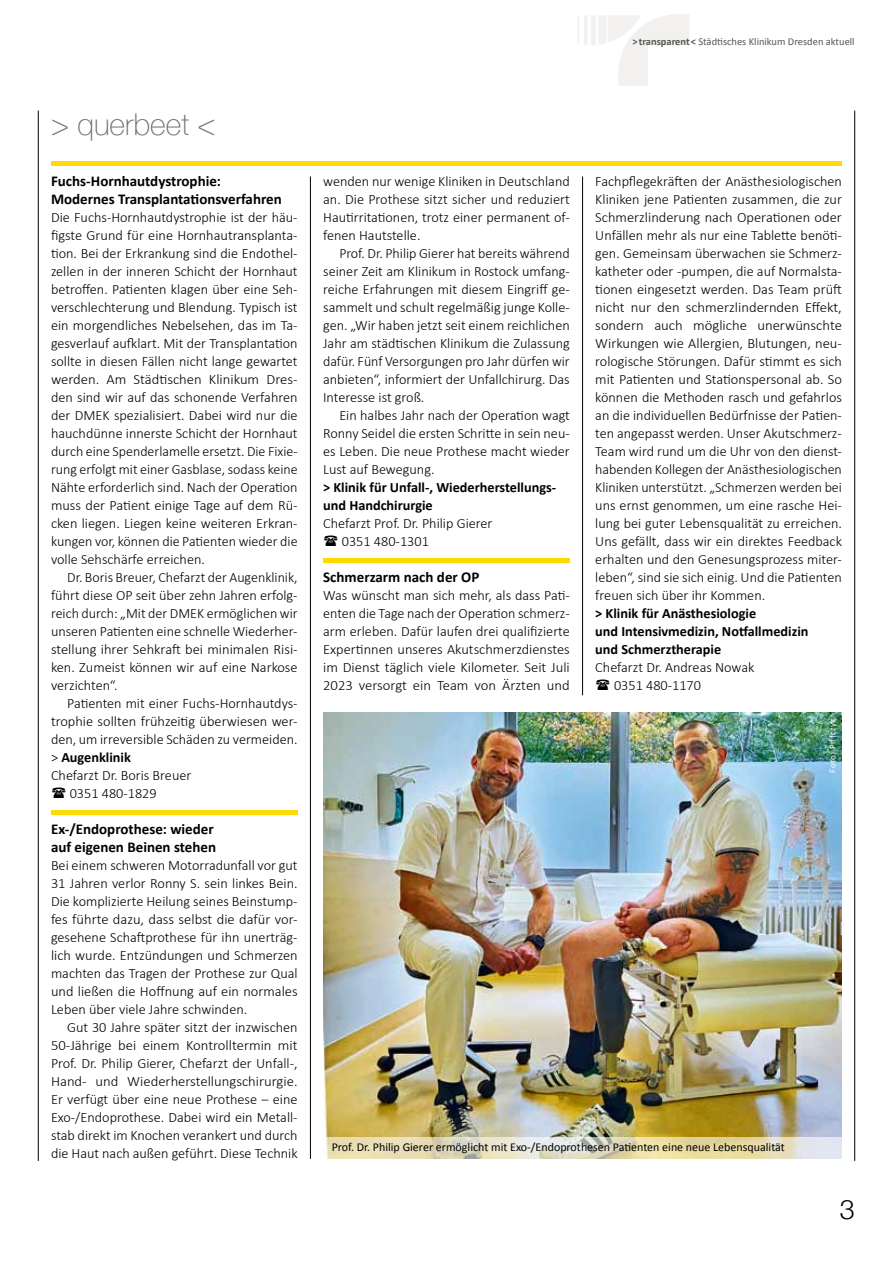
<style>
.page{position:relative;width:893px;height:1263px;background:#fff}
.page>*{position:absolute;margin:0;border:0;box-sizing:border-box;transform-origin:0 0}
.t1{font:100 30px "Helvetica Neue";color:#6e6e6e}
.t2{font:300 27px "Helvetica Neue";color:#000}
.t3{font:700 15px/18px "Calibri";color:#000}
.t4{font:300 14.25px/18px "Calibri";color:#000;text-align:justify}
.t5{font:700 14.25px/18px "Calibri";color:#000}
.t6{font:12px "Calibri";color:#000}
.t7{font:10.5px "Calibri";color:#565655}
.t8{font:9px "Calibri";letter-spacing:.045em;color:#fff}
.s1{font-weight:700}
.s2{font-weight:300}
</style>
<div class="page">
<svg style="left:578px;top:15px;width:111px;height:71px"></svg>
<hr style="left:51px;top:162px;width:791px;height:4px;background:#ffda00">
<hr style="left:51px;top:810px;width:247px;height:4px;background:#ffda00">
<div style="left:323px;top:558px;width:247px;height:5px;background:#ffda00"></div>
<hr style="left:38px;top:111px;width:1px;height:1050px;background:#000">
<hr style="left:854px;top:111px;width:1px;height:1050px;background:#000">
<hr style="left:582px;top:176px;width:1px;height:519px;background:#000">
<hr style="left:310px;top:176px;width:1px;height:983px;background:#000">
<img style="left:323px;top:712px;width:519px;height:425px">
<svg style="left:326px;top:1137px;width:516px;height:22px;background:#e3dcbe"></svg>
<p class="t7" style="left:632px;top:35px;width:224px"><span class="s1">&gt;transparent&lt;</span> Städtisches Klinikum Dresden aktuell</p>
<h1 class="t1" style="left:51px;top:102px;width:166px">&gt; querbeet &lt;</h1>
<p class="t3" style="left:51px;top:171px;width:232px">Fuchs-Hornhautdystrophie:<br>Modernes Transplantationsverfahren</p>
<p class="t4" style="left:51px;top:208px;width:248px">Die Fuchs-Hornhautdystrophie ist der häu&shy;figste Grund für eine Hornhautransplanta&shy;tion. Bei der Erkrankung sind die Endothel&shy;zellen in der inneren Schicht der Hornhaut betroffen. Patienten klagen über eine Seh&shy;verschlechterung und Blendung. Typisch ist ein morgendliches Nebelsehen, das im Ta&shy;gesverlauf aufklart. Mit der Transplantation sollte in diesen Fällen nicht lange gewartet werden. Am Städtischen Klinikum Dres&shy;den sind wir auf das schonende Verfahren der DMEK spezialisiert. Dabei wird nur die hauchdünne innerste Schicht der Hornhaut durch eine Spenderlamelle ersetzt. Die Fixie&shy;rung erfolgt mit einer Gasblase, sodass keine Nähte erforderlich sind. Nach der Operation muss der Patient einige Tage auf dem Rü&shy;cken liegen. Liegen keine weiteren Erkran&shy;kungen vor, können die Patienten wieder die volle Sehschärfe erreichen.</p>
<p class="t4" style="left:51px;top:568px;width:248px;text-indent:16px">Dr. Boris Breuer, Chefarzt der Augenklinik, führt diese OP seit über zehn Jahren erfolg&shy;reich durch: „Mit der DMEK ermöglichen wir unseren Patienten eine schnelle Wiederher&shy;stellung ihrer Sehkraft bei minimalen Risi&shy;ken. Zumeist können wir auf eine Narkose verzichten“.</p>
<p class="t4" style="left:67px;top:694px;width:232px">Patienten mit einer Fuchs-Hornhautdys-</p>
<p class="t4" style="left:51px;top:712px;width:248px">trophie sollten frühzeitig überwiesen wer-</p>
<p class="t4" style="left:51px;top:730px;width:248px">den, um irreversible Schäden zu vermeiden.</p>
<p class="t5" style="left:51px;top:747px;width:81px"><span class="s2">&gt;</span> Augenklinik</p>
<p class="t4" style="left:51px;top:766px;width:142px">Chefarzt Dr. Boris Breuer</p>
<p class="t4" style="left:70px;top:784px;width:89px">0351 480-1829</p>
<p class="t3" style="left:51px;top:819px;width:167px">Ex-/Endoprothese: wieder auf eigenen Beinen stehen</p>
<p class="t4" style="left:51px;top:856px;width:248px">Bei einem schweren Motorradunfall vor gut 31 Jahren verlor Ronny S. sein linkes Bein.<br>Die komplizierte Heilung seines Beinstump&shy;fes führte dazu, dass selbst die dafür vor&shy;gesehene Schaftprothese für ihn unerträg&shy;lich wurde. Entzündungen und Schmerzen machten das Tragen der Prothese zur Qual und ließen die Hoffnung auf ein normales Leben über viele Jahre schwinden.</p>
<p class="t4" style="left:51px;top:1018px;width:248px;text-indent:16px">Gut 30 Jahre später sitzt der inzwischen 50-Jährige bei einem Kontrolltermin mit Prof. Dr. Philip Gierer, Chefarzt der Unfall-, Hand- und Wiederherstellungschirurgie.<br>Er verfügt über eine neue Prothese – eine Exo-/Endoprothese. Dabei wird ein Metall&shy;stab direkt im Knochen verankert und durch die Haut nach außen geführt. Diese Technik</p>
<p class="t4" style="left:323px;top:172px;width:248px">wenden nur wenige Kliniken in Deutschland an. Die Prothese sitzt sicher und reduziert Hautirritationen, trotz einer permanent of&shy;fenen Hautstelle.</p>
<p class="t4" style="left:323px;top:244px;width:248px;text-indent:16px">Prof. Dr. Philip Gierer hat bereits während seiner Zeit am Klinikum in Rostock umfang&shy;reiche Erfahrungen mit diesem Eingriff ge&shy;sammelt und schult regelmäßig junge Kolle&shy;gen. „Wir haben jetzt seit einem reichlichen Jahr am städtischen Klinikum die Zulassung dafür. Fünf Versorgungen pro Jahr dürfen wir anbieten“, informiert der Unfallchirurg. Das Interesse ist groß.</p>
<p class="t4" style="left:323px;top:406px;width:248px;text-indent:16px">Ein halbes Jahr nach der Operation wagt Ronny Seidel die ersten Schritte in sein neu&shy;es Leben. Die neue Prothese macht wieder Lust auf Bewegung.</p>
<p class="t5" style="left:323px;top:477px;width:234px">&gt; Klinik für Unfall-, Wiederherstellungs&shy;und Handchirurgie</p>
<p class="t4" style="left:342px;top:514px;width:152px;text-indent:-19px">Chefarzt Prof. Dr. Philip Gierer<br>0351 480-1301</p>
<p class="t3" style="left:323px;top:567px;width:158px">Schmerzarm nach der OP</p>
<p class="t4" style="left:323px;top:586px;width:248px">Was wünscht man sich mehr, als dass Pati&shy;enten die Tage nach der Operation schmerz&shy;arm erleben. Dafür laufen drei qualifizierte Expertinnen unseres Akutschmerzdienstes im Dienst täglich viele Kilometer. Seit Juli 2023 versorgt ein Team von Ärzten und</p>
<p class="t4" style="left:595px;top:172px;width:248px">Fachpflegekräften der Anästhesiologischen Kliniken jene Patienten zusammen, die zur Schmerzlinderung nach Operationen oder Unfällen mehr als nur eine Tablette benöti&shy;gen. Gemeinsam überwachen sie Schmerz&shy;katheter oder -pumpen, die auf Normalsta&shy;tionen eingesetzt werden. Das Team prüft nicht nur den schmerzlindernden Effekt, sondern auch mögliche unerwünschte Wirkungen wie Allergien, Blutungen, neu&shy;rologische Störungen. Dafür stimmt es sich mit Patienten und Stationspersonal ab. So können die Methoden rasch und gefahrlos an die individuellen Bedürfnisse der Patien&shy;ten angepasst werden. Unser Akutschmerz-Team wird rund um die Uhr von den dienst&shy;habenden Kollegen der Anästhesiologischen Kliniken unterstützt. „Schmerzen werden bei uns ernst genommen, um eine rasche Hei&shy;lung bei guter Lebensqualität zu erreichen.<br>Uns gefällt, dass wir ein direktes Feedback erhalten und den Genesungsprozess miter&shy;leben“, sind sie sich einig. Und die Patienten freuen sich über ihr Kommen.</p>
<p class="t5" style="left:595px;top:603px;width:215px">&gt; Klinik für Anästhesiologie<br>und Intensivmedizin, Notfallmedizin und Schmerztherapie</p>
<p class="t4" style="left:614px;top:658px;width:142px;text-indent:-19px">Chefarzt Dr. Andreas Nowak<br>0351 480-1170</p>
<p class="t8" style="left:827px;top:773px;width:56px;rotate:-90deg">Foto: Piffczyk</p>
<p class="t6" style="left:332px;top:1139px;width:455px">Prof. Dr. Philip Gierer ermöglicht mit Exo-/Endoprothesen Patienten eine neue Lebensqualität</p>
<h2 class="t2" style="left:840px;top:1187px;width:17px">3</h2>
</div>
